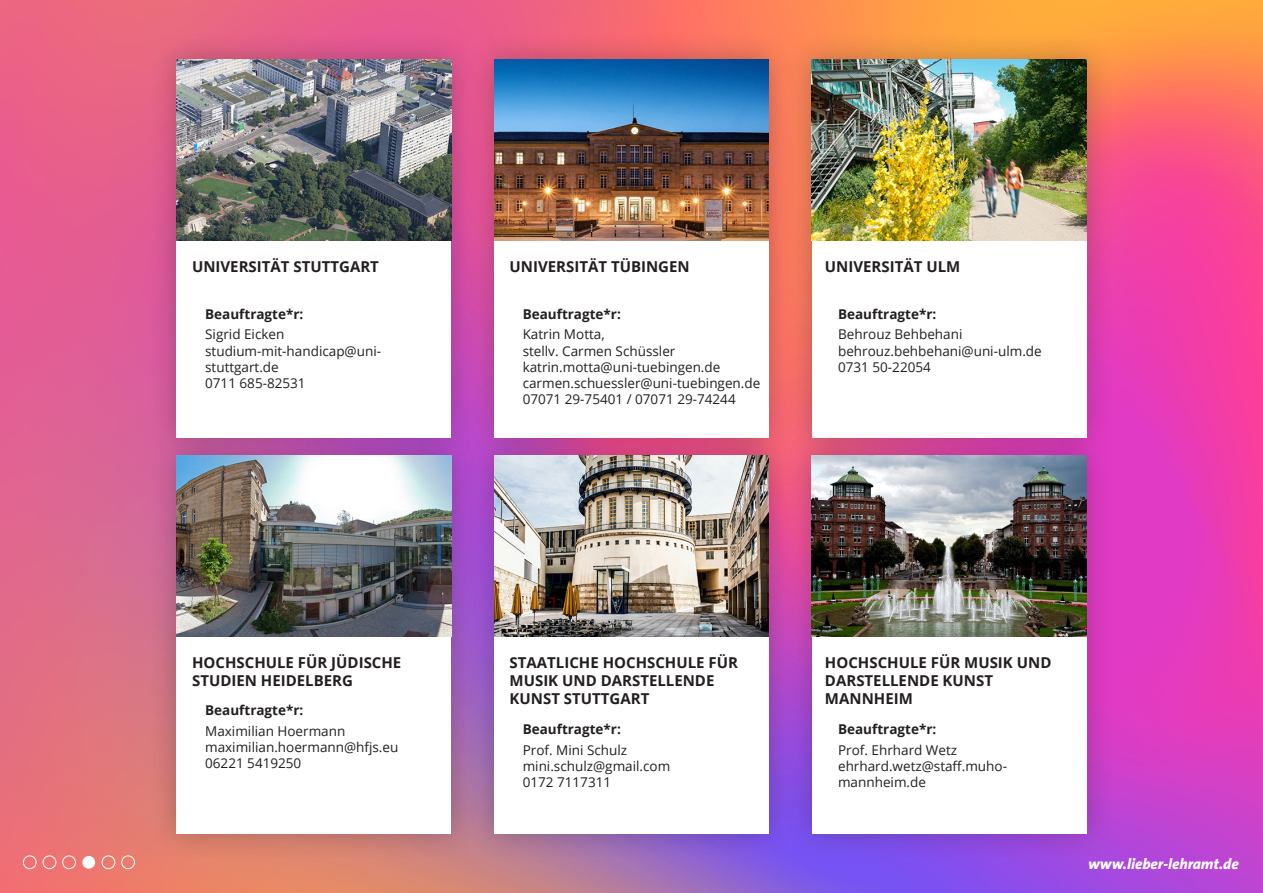
<style>
.page{position:relative;width:1263px;height:893px;background:#fff}
.page>*{position:absolute;margin:0;border:0;box-sizing:border-box;transform-origin:0 0}
.t1{font:700 15px/18px "Open Sans";color:#231f20}
.t2{font:italic 800 15px "The Sans B8";color:#fff}
.t3{font:13.5px/16.2px "Open Sans";color:#231f20}
.t4{font:700 13.5px "Open Sans";color:#231f20}
</style>
<div class="page">
<img style="left:0;top:0;width:1263px;height:893px">
<div style="left:148px;top:427px;width:332px;height:435px;background:#231f20;opacity:.3"></div>
<div style="left:176px;top:455px;width:275px;height:379px;background:#fff"></div>
<div style="left:148px;top:31px;width:332px;height:435px;background:#231f20;opacity:.3"></div>
<div style="left:176px;top:59px;width:275px;height:379px;background:#fff"></div>
<div style="left:466px;top:31px;width:331px;height:435px;background:#231f20;opacity:.3"></div>
<div style="left:494px;top:59px;width:275px;height:379px;background:#fff"></div>
<img style="left:176px;top:59px;width:275px;height:182px">
<img style="left:494px;top:59px;width:275px;height:182px">
<div style="left:783px;top:31px;width:332px;height:435px;background:#231f20;opacity:.3"></div>
<div style="left:811px;top:59px;width:275px;height:379px;background:#fff"></div>
<img style="left:811px;top:59px;width:275px;height:182px">
<img style="left:176px;top:455px;width:275px;height:182px">
<div style="left:466px;top:427px;width:331px;height:435px;background:#231f20;opacity:.3"></div>
<div style="left:494px;top:455px;width:275px;height:379px;background:#fff"></div>
<img style="left:494px;top:455px;width:275px;height:182px">
<div style="left:783px;top:427px;width:332px;height:435px;background:#231f20;opacity:.3"></div>
<div style="left:811px;top:455px;width:275px;height:379px;background:#fff"></div>
<img style="left:811px;top:455px;width:275px;height:182px">
<div style="left:23px;top:855px;width:14px;height:14px;border:1px solid #fff;border-radius:50%"></div>
<div style="left:43px;top:855px;width:13px;height:14px;border:1px solid #fff;border-radius:50%"></div>
<div style="left:62px;top:855px;width:14px;height:14px;border:1px solid #fff;border-radius:50%"></div>
<div style="left:82px;top:856px;width:13px;height:13px;background:#fff;border-radius:50%"></div>
<div style="left:102px;top:855px;width:13px;height:14px;border:1px solid #fff;border-radius:50%"></div>
<div style="left:121px;top:855px;width:14px;height:14px;border:1px solid #fff;border-radius:50%"></div>
<p class="t1" style="left:192px;top:257px;width:188px">UNIVERSITÄT STUTTGART</p>
<p class="t1" style="left:510px;top:257px;width:182px">UNIVERSITÄT TÜBINGEN</p>
<p class="t1" style="left:825px;top:257px;width:137px">UNIVERSITÄT ULM</p>
<p class="t4" style="left:205px;top:304px;width:100px">Beauftragte*r:</p>
<p class="t3" style="left:205px;top:326px;width:81px">Sigrid Eicken</p>
<p class="t3" style="left:205px;top:342px;width:177px">studium-mit-handicap@uni&shy;stuttgart.de</p>
<p class="t3" style="left:205px;top:375px;width:102px">0711 685-82531</p>
<p class="t4" style="left:523px;top:304px;width:100px">Beauftragte*r:</p>
<p class="t3" style="left:523px;top:326px;width:154px">Katrin Motta,<br>stellv. Carmen Schüssler</p>
<p class="t3" style="left:523px;top:358px;width:239px">katrin.motta@uni-tuebingen.de carmen.schuessler@uni-tuebingen.de</p>
<p class="t3" style="left:523px;top:391px;width:215px">07071 29-75401 / 07071 29-74244</p>
<p class="t4" style="left:838px;top:304px;width:100px">Beauftragte*r:</p>
<p class="t3" style="left:838px;top:326px;width:126px">Behrouz Behbehani</p>
<p class="t3" style="left:838px;top:342px;width:205px">behrouz.behbehani@uni-ulm.de</p>
<p class="t3" style="left:838px;top:358px;width:94px">0731 50-22054</p>
<p class="t1" style="left:192px;top:653px;width:211px">HOCHSCHULE FÜR JÜDISCHE<br>STUDIEN HEIDELBERG</p>
<p class="t1" style="left:510px;top:653px;width:230px">STAATLICHE HOCHSCHULE FÜR<br>MUSIK UND DARSTELLENDE<br>KUNST STUTTGART</p>
<p class="t1" style="left:825px;top:653px;width:228px">HOCHSCHULE FÜR MUSIK UND<br>DARSTELLENDE KUNST<br>MANNHEIM</p>
<p class="t4" style="left:205px;top:700px;width:100px">Beauftragte*r:</p>
<p class="t3" style="left:205px;top:722px;width:142px">Maximilian Hoermann</p>
<p class="t3" style="left:205px;top:738px;width:195px">maximilian.hoermann@hfjs.eu</p>
<p class="t3" style="left:205px;top:755px;width:98px">06221 5419250</p>
<p class="t4" style="left:523px;top:720px;width:100px">Beauftragte*r:</p>
<p class="t3" style="left:523px;top:742px;width:106px">Prof. Mini Schulz</p>
<p class="t3" style="left:523px;top:758px;width:149px">mini.schulz@gmail.com</p>
<p class="t3" style="left:523px;top:774px;width:90px">0172 7117311</p>
<p class="t4" style="left:838px;top:720px;width:100px">Beauftragte*r:</p>
<p class="t3" style="left:838px;top:742px;width:121px">Prof. Ehrhard Wetz</p>
<p class="t3" style="left:838px;top:758px;width:170px">ehrhard.wetz@staff.muho&shy;mannheim.de</p>
<p class="t2" style="left:1088px;top:856px;width:152px">www.lieber-lehramt.de</p>
</div>
